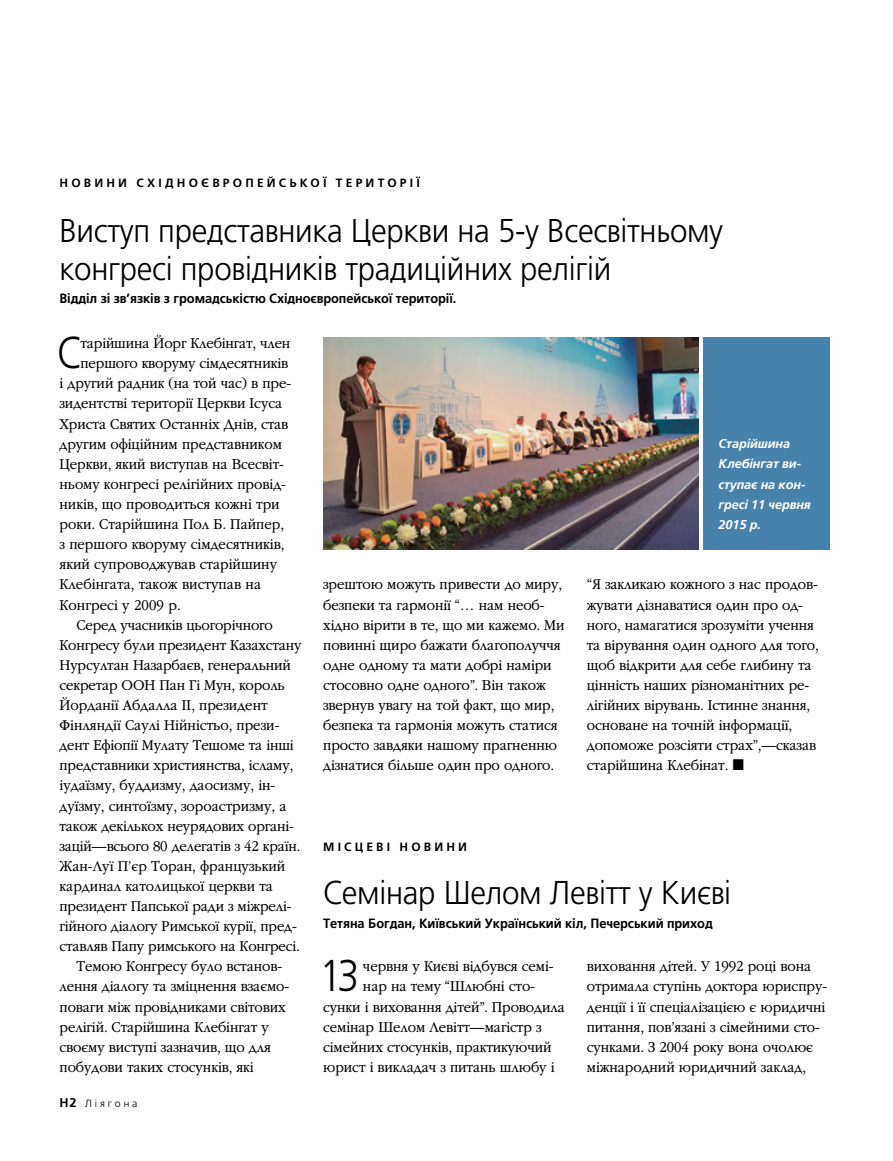
<style>
.page{position:relative;width:893px;height:1161px;background:#fff}
.page>*{position:absolute;margin:0;border:0;box-sizing:border-box;transform-origin:0 0}
.ARTCL_para_first_NEW{font:300 44.55px "Frutigerlds Lat";color:#000;scale:.88 1}
.ARTCL_title_NEWS{font:300 33px/37.5px "Frutigerlds Lat";letter-spacing:-.01em;color:#000;scale:.95 1}
.ARTCL_para_NEWS{font:300 15.75px/20.1px "Garamondlds Lat Plus";letter-spacing:-.01em;color:#000;scale:.95 1}
.ARTCL_para_first_NEW-2{font:300 15.75px/20.1px "Garamondlds Lat Plus";letter-spacing:-.01em;color:#000;scale:.95 1}
.ARTCL-BY_para_first{font:700 13.5px "Frutigerlds Lat";letter-spacing:-.005em;color:#000;scale:.95 1}
.FIGimg_CAP_para_NEWS{font:italic 700 12.75px/20.2px "Frutigerlds Lat";letter-spacing:-.01em;color:#fff}
.ARTCL_seriesTitle{font:700 12px "Frutigerlds Lat";letter-spacing:.265em;color:#000}
.Folio_L{font:300 10.5px "Frutigerlds Lat";letter-spacing:.28em;color:#000}
.s1{font-weight:700;font-size:12.75px}
</style>
<div class="page">
<img style="left:323px;top:337px;width:375px;height:212px">
<div style="left:703px;top:337px;width:126px;height:212px;background:#4782ad"></div>
<p class="ARTCL_seriesTitle" style="left:60px;top:174px;width:362px">НОВИНИ СХІДНОЄВРОПЕЙСЬКОЇ ТЕРИТОРІЇ</p>
<p class="ARTCL_title_NEWS" style="left:60px;top:211px;width:700px">Виступ представника Церкви на 5-у Всесвітньому конгресі провідників традиційних релігій</p>
<p class="ARTCL-BY_para_first" style="left:60px;top:288px;width:419px">Відділ зі зв’язків з громадськістю Східноєвропейської території.</p>
<p class="ARTCL_para_first_NEW" style="left:57px;top:320px;width:29px">С</p>
<p class="ARTCL_para_first_NEW-2" style="left:81px;top:333px;width:222px">тарійшина Йорг Клебінгат, член</p>
<p class="ARTCL_para_first_NEW-2" style="left:81px;top:353px;width:220px">першого кворуму сімдесятників</p>
<p class="ARTCL_para_first_NEW-2" style="left:60px;top:373px;width:245px">і другий радник (на той час) в пре-</p>
<p class="ARTCL_para_first_NEW-2" style="left:60px;top:393px;width:236px">зидентстві території Церкви Ісуса</p>
<p class="ARTCL_para_first_NEW-2" style="left:60px;top:413px;width:242px">Христа Святих Останніх Днів, став</p>
<p class="ARTCL_para_first_NEW-2" style="left:60px;top:433px;width:236px">другим офіційним представником</p>
<p class="ARTCL_para_first_NEW-2" style="left:60px;top:453px;width:238px">Церкви, який виступав на Всесвіт-</p>
<p class="ARTCL_para_first_NEW-2" style="left:60px;top:474px;width:240px">ньому конгресі релігійних провід-</p>
<p class="ARTCL_para_first_NEW-2" style="left:60px;top:494px;width:233px">ників, що проводиться кожні три</p>
<p class="ARTCL_para_first_NEW-2" style="left:60px;top:514px;width:238px">роки. Старійшина Пол Б. Пайпер,</p>
<p class="ARTCL_para_first_NEW-2" style="left:60px;top:534px;width:238px">з першого кворуму сімдесятників,</p>
<p class="ARTCL_para_first_NEW-2" style="left:60px;top:554px;width:231px">який супроводжував старійшину</p>
<p class="ARTCL_para_first_NEW-2" style="left:60px;top:574px;width:214px">Клебінгата, також виступав на</p>
<p class="ARTCL_para_first_NEW-2" style="left:60px;top:594px;width:129px">Конгресі у 2009 р.</p>
<p class="ARTCL_para_NEWS" style="left:60px;top:614px;width:256px;text-indent:17px">Серед учасників цьогорічного Конгресу були президент Казахстану Нурсултан Назарбаєв, генеральний секретар ООН Пан Гі Мун, король Йорданії Абдалла ІІ, президент Фінляндії Саулі Нійністьо, прези&shy;дент Ефіопії Мулату Тешоме та інші представники християнства, ісламу, іудаїзму, буддизму, даосизму, ін&shy;дуїзму, синтоїзму, зороастризму, а також декількох неурядових органі&shy;зацій—всього 80 делегатів з 42 країн.<br>Жан-Луї П’єр Торан, французький кардинал католицької церкви та президент Папської ради з міжрелі&shy;гійного діалогу Римської курії, пред&shy;ставляв Папу римського на Конгресі.</p>
<p class="ARTCL_para_NEWS" style="left:60px;top:956px;width:243px;text-indent:17px">Темою Конгресу було встанов&shy;лення діалогу та зміцнення взаємо&shy;поваги між провідниками світових релігій. Старійшина Клебінгат у своєму виступі зазначив, що для побудови таких стосунків, які</p>
<p class="Folio_L" style="left:60px;top:1095px;width:80px"><span class="s1">H2</span> Ліягона</p>
<p class="ARTCL_para_NEWS" style="left:323px;top:574px;width:256px">зрештою можуть привести до миру, безпеки та гармонії “… нам необ&shy;хідно вірити в те, що ми кажемо. Ми повинні щиро бажати благополуччя одне одному та мати добрі наміри стосовно одне одного”. Він також звернув увагу на той факт, що мир, безпека та гармонія можуть статися просто завдяки нашому прагненню дізнатися більше один про одного.</p>
<p class="FIGimg_CAP_para_NEWS" style="left:719px;top:433px;width:94px">Старійшина<br>Клебінгат ви&shy;ступає на кон&shy;гресі 11 червня<br>2015 р.</p>
<p class="ARTCL_para_NEWS" style="left:587px;top:574px;width:246px">“Я закликаю кожного з нас продов&shy;жувати дізнаватися один про од&shy;ного, намагатися зрозуміти учення та вірування один одного для того, щоб відкрити для себе глибину та цінність наших різноманітних ре&shy;лігійних вірувань. Істинне знання, основане на точній інформації, допоможе розсіяти страх”,—сказав старійшина Клебінат. ◼</p>
<p class="ARTCL_seriesTitle" style="left:323px;top:837px;width:145px">МІСЦЕВІ НОВИНИ</p>
<p class="ARTCL_title_NEWS" style="left:323px;top:873px;width:431px">Семінар Шелом Левітт у Києві</p>
<p class="ARTCL-BY_para_first" style="left:323px;top:913px;width:411px">Тетяна Богдан, Київський Український кіл, Печерський приход</p>
<p class="ARTCL_para_first_NEW" style="left:320px;top:943px;width:47px">13</p>
<p class="ARTCL_para_first_NEW-2" style="left:363px;top:956px;width:202px">червня у Києві відбувся семі-</p>
<p class="ARTCL_para_first_NEW-2" style="left:587px;top:956px;width:254px">виховання дітей. У 1992 році вона отримала ступінь доктора юриспру&shy;денції і її спеціалізацією є юридичні питання, пов’язані з сімейними сто&shy;сунками. З 2004 року вона очолює міжнародний юридичний заклад,</p>
<p class="ARTCL_para_first_NEW-2" style="left:363px;top:976px;width:183px">нар на тему “Шлюбні сто-</p>
<p class="ARTCL_para_first_NEW-2" style="left:323px;top:996px;width:256px">сунки і виховання дітей”. Проводила</p>
<p class="ARTCL_para_first_NEW-2" style="left:323px;top:1016px;width:232px">семінар Шелом Левітт—магістр з</p>
<p class="ARTCL_para_first_NEW-2" style="left:323px;top:1036px;width:242px">сімейних стосунків, практикуючий</p>
<p class="ARTCL_para_first_NEW-2" style="left:323px;top:1056px;width:245px">юрист і викладач з питань шлюбу і</p>
</div>
